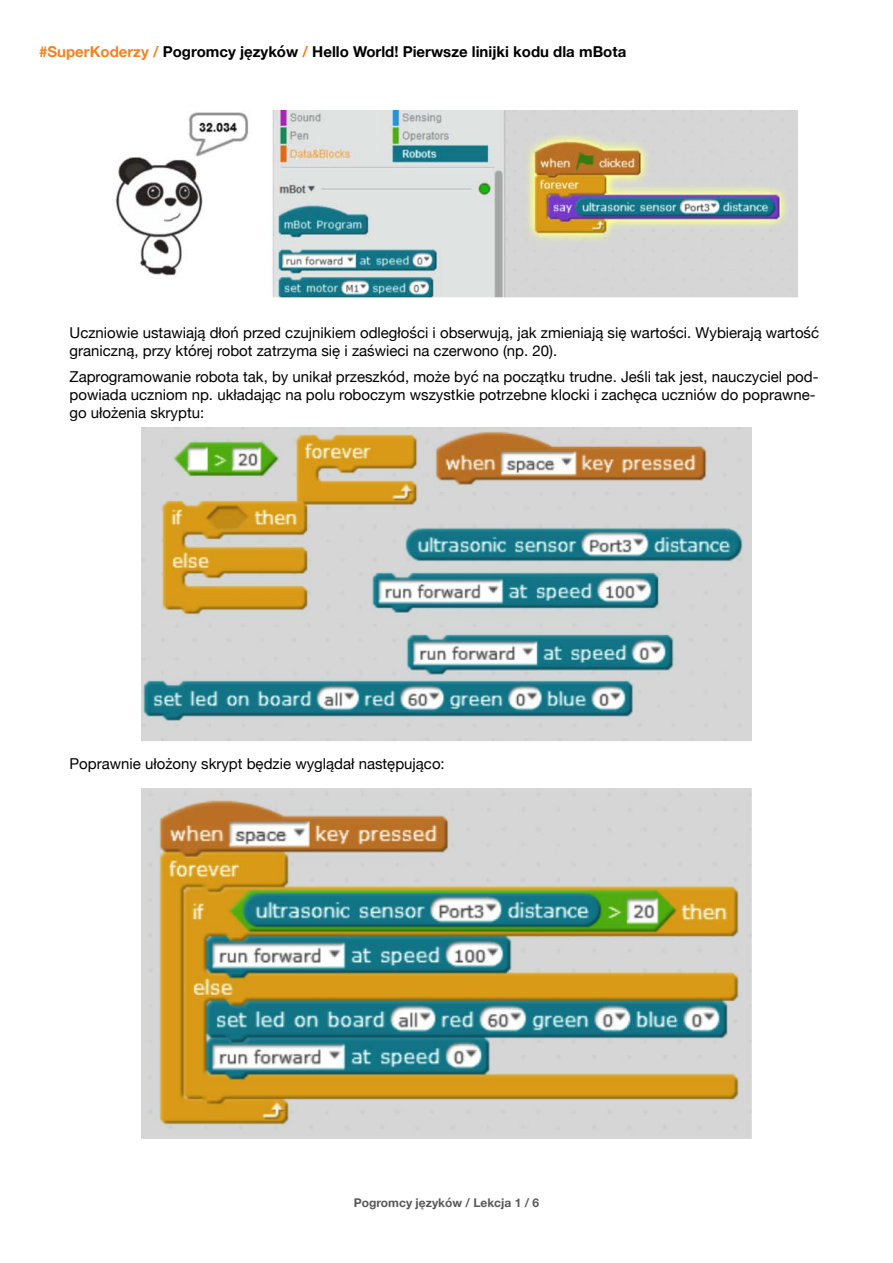
<style>
.page{position:relative;width:893px;height:1263px;background:#fff}
.page>*{position:absolute;margin:0;border:0;box-sizing:border-box;transform-origin:0 0}
.t1{font:15px/18px "Helvetica Neue";color:#000}
.t2{font:700 15px "Helvetica Neue";color:#000}
.t3{font:700 12px "Helvetica Neue";color:#58595b}
.s1{color:#f58220}
</style>
<div class="page">
<img style="left:115px;top:111px;width:682px;height:186px">
<img style="left:142px;top:427px;width:609px;height:314px">
<img style="left:142px;top:789px;width:609px;height:350px">
<p class="t2" style="left:39px;top:40px;width:589px"><span class="s1">#SuperKoderzy /</span> Pogromcy języków <span class="s1">/</span> Hello World! Pierwsze linijki kodu dla mBota</p>
<p class="t1" style="left:70px;top:324px;width:751px">Uczniowie ustawiają dłoń przed czujnikiem odległości i obserwują, jak zmieniają się wartości. Wybierają wartość graniczną, przy której robot zatrzyma się i zaświeci na czerwono (np. 20).</p>
<p class="t1" style="left:70px;top:369px;width:750px">Zaprogramowanie robota tak, by unikał przeszkód, może być na początku trudne. Jeśli tak jest, nauczyciel pod&shy;powiada uczniom np. układając na polu roboczym wszystkie potrzebne klocki i zachęca uczniów do poprawne&shy;go ułożenia skryptu:</p>
<p class="t1" style="left:70px;top:755px;width:377px">Poprawnie ułożony skrypt będzie wyglądał następująco:</p>
<p class="t3" style="left:354px;top:1194px;width:187px">Pogromcy języków / Lekcja 1 / 6</p>
</div>
